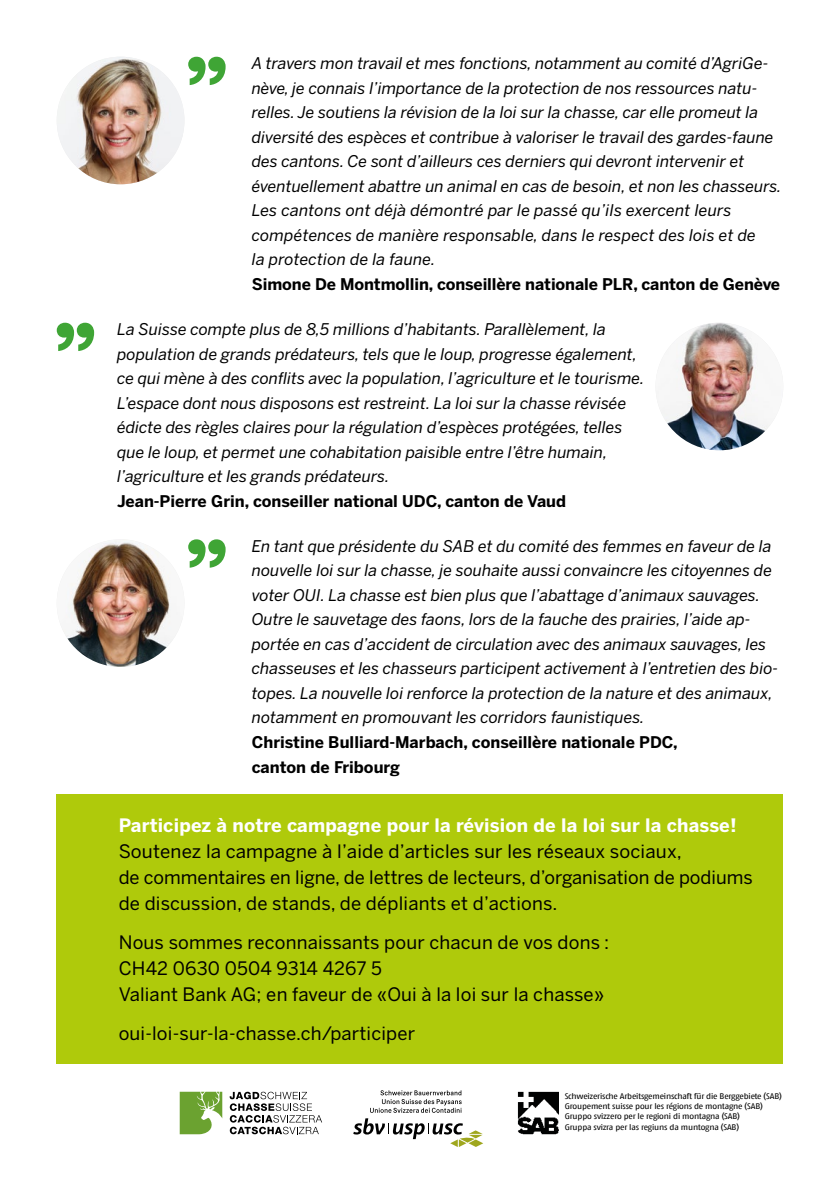
<style>
.page{position:relative;width:840px;height:1191px;background:#fff}
.page>*{position:absolute;margin:0;border:0;box-sizing:border-box;transform-origin:0 0}
.t1{font:18.4px/26px "Benton Sans";letter-spacing:.01em;color:#000}
.t2{font:700 18.4px "Benton Sans";letter-spacing:.01em;color:#fff}
.t3{font:italic 16px/24.4px "Benton Sans";color:#000}
.t4{font:700 16px/25px "Benton Sans";color:#000}
.t5{font:8.2px/10.4px "Fago Co";letter-spacing:-.015em;color:#000;scale:1.27 1}
</style>
<div class="page">
<div style="left:57px;top:794px;width:725px;height:270px;background:#afca0b"></div>
<img style="left:655px;top:323px;width:127px;height:127px;border-radius:64px">
<svg style="left:57px;top:323px;width:37px;height:28px"></svg>
<svg style="left:188px;top:539px;width:37px;height:28px"></svg>
<img style="left:57px;top:539px;width:127px;height:128px;border-radius:64px">
<svg style="left:229px;top:1091px;width:93px;height:43px"></svg>
<svg style="left:180px;top:1091px;width:42px;height:43px"></svg>
<img style="left:517px;top:1092px;width:41px;height:43px">
<svg style="left:370px;top:1090px;width:91px;height:22px"></svg>
<svg style="left:353px;top:1118px;width:130px;height:29px"></svg>
<svg style="left:188px;top:57px;width:37px;height:28px"></svg>
<img style="left:57px;top:57px;width:127px;height:127px;border-radius:64px">
<p class="t3" style="left:252px;top:51px;width:531px">A travers mon travail et mes fonctions, notamment au comité d’AgriGe&shy;nève, je connais l’importance de la protection de nos ressources natu&shy;relles. Je soutiens la révision de la loi sur la chasse, car elle promeut la diversité des espèces et contribue à valoriser le travail des gardes-faune des cantons. Ce sont d’ailleurs ces derniers qui devront intervenir et éventuellement abattre un animal en cas de besoin, et non les chasseurs.<br>Les cantons ont déjà démontré par le passé qu’ils exercent leurs compétences de manière responsable, dans le respect des lois et de<br>la protection de la faune.</p>
<p class="t4" style="left:252px;top:272px;width:529px">Simone De Montmollin, conseillère nationale PLR, canton de Genève</p>
<p class="t3" style="left:117px;top:317px;width:528px">La Suisse compte plus de 8,5 millions d’habitants. Parallèlement, la population de grands prédateurs, tels que le loup, progresse également, ce qui mène à des conflits avec la population, l’agriculture et le tourisme.<br>L’espace dont nous disposons est restreint. La loi sur la chasse révisée édicte des règles claires pour la régulation d’espèces protégées, telles que le loup, et permet une cohabitation paisible entre l’être humain, l’agriculture et les grands prédateurs.</p>
<p class="t4" style="left:117px;top:489px;width:450px">Jean-Pierre Grin, conseiller national UDC, canton de Vaud</p>
<p class="t3" style="left:252px;top:534px;width:527px">En tant que présidente du SAB et du comité des femmes en faveur de la nouvelle loi sur la chasse, je souhaite aussi convaincre les citoyennes de voter OUI. La chasse est bien plus que l’abattage d’animaux sauvages.<br>Outre le sauvetage des faons, lors de la fauche des prairies, l’aide ap&shy;portée en cas d’accident de circulation avec des animaux sauvages, les chasseuses et les chasseurs participent activement à l’entretien des bio&shy;topes. La nouvelle loi renforce la protection de la nature et des animaux, notamment en promouvant les corridors faunistiques.</p>
<p class="t4" style="left:252px;top:730px;width:427px">Christine Bulliard-Marbach, conseillère nationale PDC, canton de Fribourg</p>
<p class="t2" style="left:119px;top:814px;width:619px">Participez à notre campagne pour la révision de la loi sur la chasse!</p>
<p class="t1" style="left:119px;top:838px;width:635px">Soutenez la campagne à l’aide d’articles sur les réseaux sociaux,<br>de commentaires en ligne, de lettres de lecteurs, d’organisation de podiums de discussion, de stands, de dépliants et d’actions.</p>
<p class="t1" style="left:119px;top:929px;width:492px">Nous sommes reconnaissants pour chacun de vos dons :<br>CH42 0630 0504 9314 4267 5<br>Valiant Bank AG; en faveur de «Oui à la loi sur la chasse»</p>
<p class="t1" style="left:119px;top:1020px;width:298px">oui-loi-sur-la-chasse.ch/participer</p>
<p class="t5" style="left:564px;top:1090px;width:172px">Schweizerische Arbeitsgemeinschaft für die Berggebiete (SAB)<br>Groupement suisse pour les régions de montagne (SAB)<br>Gruppo svizzero per le regioni di montagna (SAB)<br>Gruppa svizra per las regiuns da muntogna (SAB)</p>
</div>
